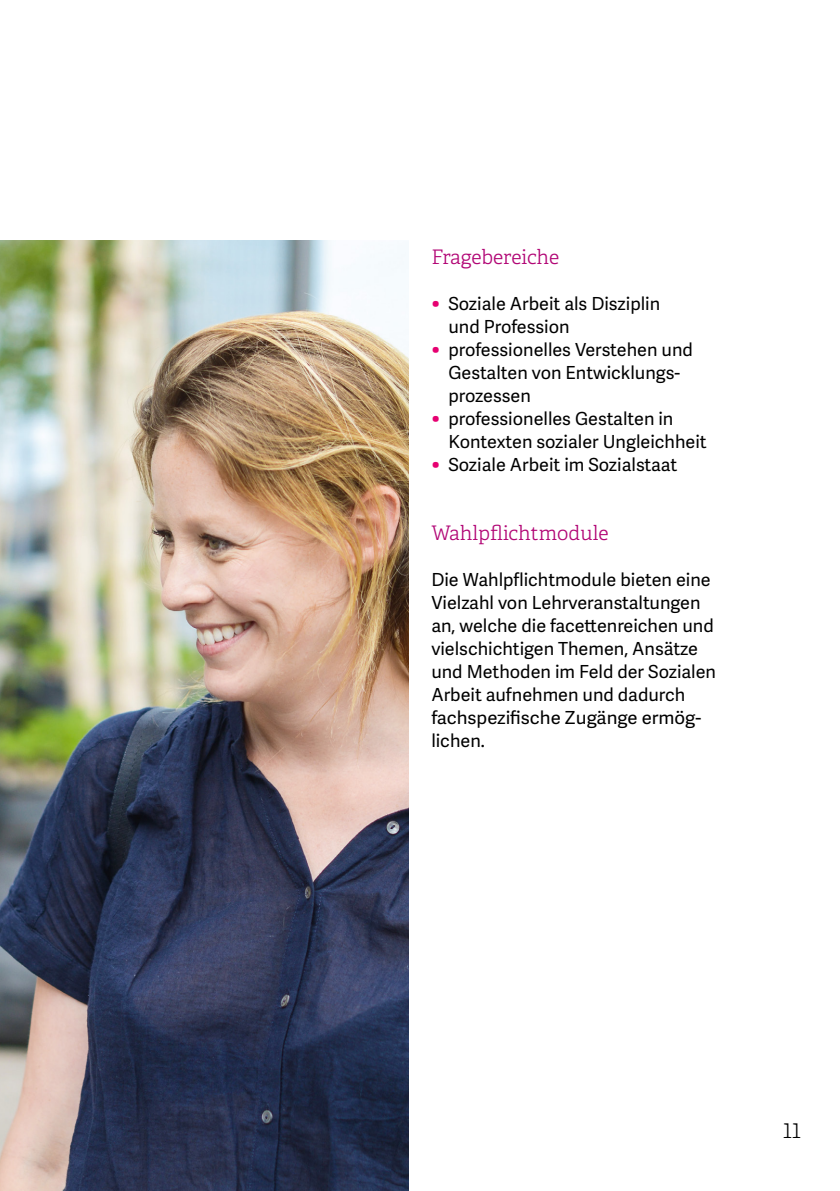
<style>
.page{position:relative;width:840px;height:1191px;background:#fff}
.page>*{position:absolute;margin:0;border:0;box-sizing:border-box;transform-origin:0 0}
.t1{font:100 26px "Adelle";color:#000}
.Untertitel_1{font:300 20px "Adelle";letter-spacing:-.005em;color:#b20776}
.Lauftext{font:18px/23px "Adelle Sans";color:#000}
.s1{font-size:22px;color:#e60071}
</style>
<div class="page">
<img style="left:0;top:241px;width:408px;height:950px">
<p class="Untertitel_1" style="left:431px;top:244px;width:129px">Fragebereiche</p>
<p class="Lauftext" style="left:448px;top:292px;width:213px;text-indent:-17px"><span class="s1">•</span> Soziale Arbeit als Disziplin und Profession</p>
<p class="Lauftext" style="left:448px;top:338px;width:246px;text-indent:-17px"><span class="s1">•</span> professionelles Verstehen und<br>Gestalten von Entwicklungs&shy;prozessen</p>
<p class="Lauftext" style="left:448px;top:407px;width:260px;text-indent:-17px"><span class="s1">•</span> professionelles Gestalten in<br>Kontexten sozialer Ungleichheit</p>
<p class="Lauftext" style="left:431px;top:453px;width:247px"><span class="s1">•</span> Soziale Arbeit im Sozialstaat</p>
<p class="Untertitel_1" style="left:431px;top:520px;width:178px">Wahlpflichtmodule</p>
<p class="Lauftext" style="left:431px;top:568px;width:286px">Die Wahlpflichtmodule bieten eine<br>Vielzahl von Lehrveranstaltungen an, welche die facettenreichen und vielschichtigen Themen, Ansätze und Methoden im Feld der Sozialen<br>Arbeit aufnehmen und dadurch fachspezifische Zugänge ermög&shy;lichen.</p>
<h1 class="t1" style="left:782px;top:1113px;width:19px">11</h1>
</div>
